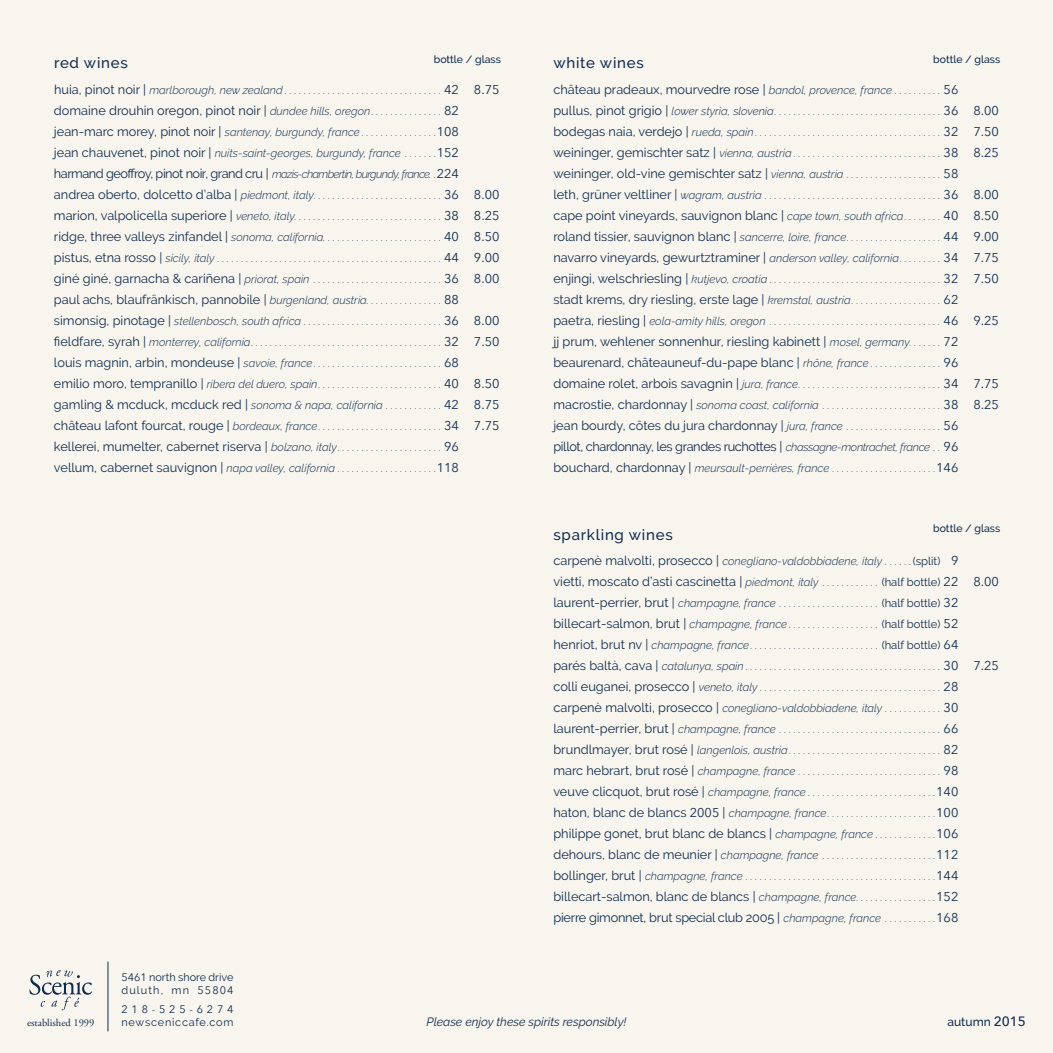
<style>
.page{position:relative;width:1053px;height:1053px;background:#f7f5ee}
.page>*{position:absolute;margin:0;border:0;box-sizing:border-box;transform-origin:0 0}
.t1{font:500 15px "Raleway";letter-spacing:.05em;color:#0f2c4e}
.t2{font:12.75px/21px "Raleway";color:#0f2c4e}
.t3{font:12.75px/21px "Raleway";letter-spacing:-.03em;color:#0f2c4e}
.t4{font:12.75px "Raleway";letter-spacing:-.04em;color:#0f2c4e}
.t5{font:12.75px "Raleway";letter-spacing:-.02em;color:#0f2c4e}
.t6{font:italic 12px "Raleway";color:#0f2c4e}
.t7{font:500 12px "Raleway";color:#0f2c4e}
.t8{font:italic 300 11.25px/21px "Raleway";color:#0f2c4e}
.t9{font:10.95px/13px "Raleway";color:#0f2c4e}
.t10{font:10.95px/13px "Raleway";letter-spacing:.065em;color:#0f2c4e}
.t11{font:500 10.5px "Raleway";color:#0f2c4e}
.t12{font:10.5px "Adobe Garamond Pro";color:#0f2c4e}
.s1{font-weight:400;font-style:normal;font-size:12.75px}
.s2{font-family:"Avenir Next";font-weight:400;font-style:normal;font-size:12.75px}
.s3{font-weight:300;font-style:italic;font-size:11.25px}
.s4{font-family:"Avenir Next"}
.s5{font-weight:400;font-style:normal}
.s6{font-size:11.25px}
.s7{font-family:"Avenir Next";font-size:13.5px}
</style>
<div class="page">
<svg style="left:29px;top:970px;width:63px;height:40px"></svg>
<hr style="left:108px;top:962px;width:1px;height:69px;background:#0f2c4e">
<p class="t11" style="left:434px;top:54px;width:69px">bottle / glass</p>
<p class="t11" style="left:933px;top:54px;width:69px">bottle / glass</p>
<p class="t1" style="left:54px;top:54px;width:75px">red wines</p>
<p class="t8" style="left:54px;top:79px;width:447px"><span class="s1">huia, pinot noir |</span> marlborough, new zealand . . . . . . . . . . . . . . . . . . . . . . . . . . . . . . . . . <span class="s2">42 8.75 </span><span class="s1">domaine drouhin oregon, pinot noir |</span> dundee hills, oregon . . . . . . . . . . . . . . . <span class="s2">82 </span><span class="s1">jean-marc morey, pinot noir |</span> santenay, burgundy, france . . . . . . . . . . . . . . . <span class="s2">108<br></span><span class="s1">jean chauvenet, pinot noir |</span> nuits-saint-georges, burgundy, france . . . . . . <span class="s2">152</span></p>
<p class="t4" style="left:54px;top:166px;width:407px">harmand geoffroy, pinot noir, grand cru | <span class="s3">mazis-chambertin, burgundy, france .</span> <span class="s4">224</span></p>
<p class="t8" style="left:54px;top:184px;width:447px"><span class="s1">andrea oberto, dolcetto d’alba |</span> piedmont, italy . . . . . . . . . . . . . . . . . . . . . . . . . . . <span class="s2">36 8.00 </span><span class="s1">marion, valpolicella superiore |</span> veneto, italy . . . . . . . . . . . . . . . . . . . . . . . . . . . . . . . <span class="s2">38 8.25 </span><span class="s1">ridge, three valleys zinfandel |</span> sonoma, california . . . . . . . . . . . . . . . . . . . . . . . . . <span class="s2">40 8.50 </span><span class="s1">pistus, etna rosso |</span> sicily, italy . . . . . . . . . . . . . . . . . . . . . . . . . . . . . . . . . . . . . . . . . . . . . . . <span class="s2">44 9.00 </span><span class="s1">giné giné, garnacha &amp; cariñena |</span> priorat, spain . . . . . . . . . . . . . . . . . . . . . . . . . . . <span class="s2">36 8.00 </span><span class="s1">paul achs, blaufränkisch, pannobile |</span> burgenland, austria. . . . . . . . . . . . . . . . <span class="s2">88 </span><span class="s1">simonsig, pinotage |</span> stellenbosch, south africa . . . . . . . . . . . . . . . . . . . . . . . . . . . . . <span class="s2">36 8.00 </span><span class="s1">fieldfare, syrah |</span> monterrey, california . . . . . . . . . . . . . . . . . . . . . . . . . . . . . . . . . . . . . . . . <span class="s2">32 7.50 </span><span class="s1">louis magnin, arbin, mondeuse |</span> savoie, france . . . . . . . . . . . . . . . . . . . . . . . . . . . <span class="s2">68<br></span><span class="s1">emilio moro, tempranillo |</span> ribera del duero, spain . . . . . . . . . . . . . . . . . . . . . . . . . . <span class="s2">40 8.50 </span><span class="s1">gamling &amp; mcduck, mcduck red |</span> sonoma &amp; napa, california . . . . . . . . . . . . <span class="s2">42 8.75 </span><span class="s1">château lafont fourcat, rouge |</span> bordeaux, france . . . . . . . . . . . . . . . . . . . . . . . . . . <span class="s2">34 7.75 </span><span class="s1">kellerei, mumelter, cabernet riserva |</span> bolzano, italy . . . . . . . . . . . . . . . . . . . . . . <span class="s2">96 </span><span class="s1">vellum, cabernet sauvignon |</span> napa valley, california . . . . . . . . . . . . . . . . . . . . <span class="s2">118</span></p>
<p class="t1" style="left:553px;top:54px;width:92px">white wines</p>
<p class="t8" style="left:553px;top:79px;width:447px"><span class="s1">château pradeaux, mourvedre rose |</span> bandol, provence, france . . . . . . . . . . <span class="s2">56 </span><span class="s1">pullus, pinot grigio |</span> lower styria, slovenia . . . . . . . . . . . . . . . . . . . . . . . . . . . . . . . . . . . <span class="s2">36 8.00 </span><span class="s1">bodegas naia, verdejo |</span> rueda, spain . . . . . . . . . . . . . . . . . . . . . . . . . . . . . . . . . . . . . . . <span class="s2">32 7.50 </span><span class="s1">weininger, gemischter satz |</span> vienna, austria . . . . . . . . . . . . . . . . . . . . . . . . . . . . . . . <span class="s2">38 8.25 </span><span class="s1">weininger, old-vine gemischter satz |</span> vienna, austria . . . . . . . . . . . . . . . . . . . . <span class="s2">58<br></span><span class="s1">leth, grüner veltliner |</span> wagram, austria . . . . . . . . . . . . . . . . . . . . . . . . . . . . . . . . . . . . . <span class="s2">36 8.00</span></p>
<p class="t2" style="left:553px;top:205px;width:447px">cape point vineyards, sauvignon blanc | <span class="s3">cape town, south africa . . . . . . . .</span> <span class="s4">40 8.50</span></p>
<p class="t8" style="left:553px;top:226px;width:447px"><span class="s1">roland tissier, sauvignon blanc |</span> sancerre, loire, france . . . . . . . . . . . . . . . . . . . . <span class="s2">44 9.00 </span><span class="s1">navarro vineyards, gewurtztraminer |</span> anderson valley, california . . . . . . . . . <span class="s2">34 7.75 </span><span class="s1">enjingi, welschriesling |</span> kutjevo, croatia . . . . . . . . . . . . . . . . . . . . . . . . . . . . . . . . . . . . <span class="s2">32 7.50 </span><span class="s1">stadt krems, dry riesling, erste lage |</span> kremstal, austria . . . . . . . . . . . . . . . . . . . <span class="s2">62 </span><span class="s1">paetra, riesling |</span> eola-amity hills, oregon . . . . . . . . . . . . . . . . . . . . . . . . . . . . . . . . . . . . <span class="s2">46 9.25</span></p>
<p class="t2" style="left:553px;top:331px;width:407px">jj prum, wehlener sonnenhur, riesling kabinett | <span class="s3">mosel, germany . . . . . . .</span> <span class="s4">72 </span>beaurenard, châteauneuf-du-pape blanc | <span class="s3">rhône, france . . . . . . . . . . . . . . .</span> <span class="s4">96</span></p>
<p class="t8" style="left:553px;top:373px;width:447px"><span class="s1">domaine rolet, arbois savagnin |</span> jura, france . . . . . . . . . . . . . . . . . . . . . . . . . . . . . . <span class="s2">34 7.75 </span><span class="s1">macrostie, chardonnay |</span> sonoma coast, california . . . . . . . . . . . . . . . . . . . . . . . . . <span class="s2">38 8.25</span></p>
<p class="t3" style="left:553px;top:415px;width:407px">jean bourdy, côtes du jura chardonnay | <span class="s3">jura, france . . . . . . . . . . . . . . . . . . . .</span> <span class="s4">56 </span>pillot, chardonnay, les grandes ruchottes | <span class="s3">chassagne-montrachet, france . .</span> <span class="s4">96</span></p>
<p class="t8" style="left:553px;top:457px;width:407px"><span class="s1">bouchard, chardonnay |</span> meursault-perrières, france . . . . . . . . . . . . . . . . . . . . . <span class="s2">146</span></p>
<p class="t9" style="left:121px;top:971px;width:114px"><span class="s4">5461</span> north shore drive duluth, mn <span class="s4">55804</span></p>
<p class="t11" style="left:933px;top:522px;width:69px">bottle / glass</p>
<p class="t1" style="left:553px;top:526px;width:121px">sparkling wines</p>
<p class="t8" style="left:553px;top:551px;width:407px"><span class="s1">carpenè malvolti, prosecco |</span> conegliano-valdobbiadene, italy . . . . . <span class="s5">(split)</span> <span class="s2">9</span></p>
<p class="t2" style="left:553px;top:571px;width:447px">vietti, moscato d’asti cascinetta | <span class="s3">piedmont, italy . . . . . . . . . . . .</span> <span class="s6">(half bottle)</span> <span class="s4">22 8.00</span></p>
<p class="t8" style="left:553px;top:593px;width:447px"><span class="s1">laurent-perrier, brut |</span> champagne, france . . . . . . . . . . . . . . . . . . . . . <span class="s5">(half bottle)</span> <span class="s2">32 </span><span class="s1">billecart-salmon, brut |</span> champagne, france . . . . . . . . . . . . . . . . . . . <span class="s5">(half bottle)</span> <span class="s2">52 </span><span class="s1">henriot, brut nv |</span> champagne, france . . . . . . . . . . . . . . . . . . . . . . . . . . . <span class="s5">(half bottle)</span> <span class="s2">64<br></span><span class="s1">parés baltà, cava |</span> catalunya, spain . . . . . . . . . . . . . . . . . . . . . . . . . . . . . . . . . . . . . . . . . <span class="s2">30 7.25 </span><span class="s1">colli euganei, prosecco |</span> veneto, italy . . . . . . . . . . . . . . . . . . . . . . . . . . . . . . . . . . . . . . <span class="s2">28 </span><span class="s1">carpenè malvolti, prosecco |</span> conegliano-valdobbiadene, italy . . . . . . . . . . . . <span class="s2">30 </span><span class="s1">laurent-perrier, brut |</span> champagne, france . . . . . . . . . . . . . . . . . . . . . . . . . . . . . . . . . . <span class="s2">66 </span><span class="s1">brundlmayer, brut rosé |</span> langenlois, austria . . . . . . . . . . . . . . . . . . . . . . . . . . . . . . . . <span class="s2">82<br></span><span class="s1">marc hebrart, brut rosé |</span> champagne, france . . . . . . . . . . . . . . . . . . . . . . . . . . . . . . <span class="s2">98<br></span><span class="s1">veuve clicquot, brut rosé |</span> champagne, france . . . . . . . . . . . . . . . . . . . . . . . . . . <span class="s2">140<br></span><span class="s1">haton, blanc de blancs</span> <span class="s2">2005</span> <span class="s1">|</span> champagne, france . . . . . . . . . . . . . . . . . . . . . . <span class="s2">100</span></p>
<p class="t2" style="left:553px;top:823px;width:407px">philippe gonet, brut blanc de blancs | <span class="s3">champagne, france . . . . . . . . . . . .</span> <span class="s4">106</span></p>
<p class="t8" style="left:553px;top:845px;width:407px;text-align:justify"><span class="s1">dehours, blanc de meunier |</span> champagne, france . . . . . . . . . . . . . . . . . . . . . . . <span class="s2">112 </span><span class="s1">bollinger, brut |</span> champagne, france . . . . . . . . . . . . . . . . . . . . . . . . . . . . . . . . . . . . . . . <span class="s2">144 </span><span class="s1">billecart-salmon, blanc de blancs |</span> champagne, france . . . . . . . . . . . . . . . . <span class="s2">152</span></p>
<p class="t5" style="left:553px;top:910px;width:407px">pierre gimonnet, brut special club 2005 | <span class="s3">champagne, france . . . . . . . . . .</span> <span class="s4">168</span></p>
<p class="t10" style="left:121px;top:1003px;width:114px"><span class="s4">218-525-6274 </span>newsceniccafe.com</p>
<p class="t12" style="left:27px;top:1016px;width:69px">established 1999</p>
<p class="t7" style="left:947px;top:1015px;width:80px">autumn <span class="s7">2015</span></p>
<p class="t6" style="left:426px;top:1015px;width:202px">Please enjoy these spirits responsibly!</p>
</div>
